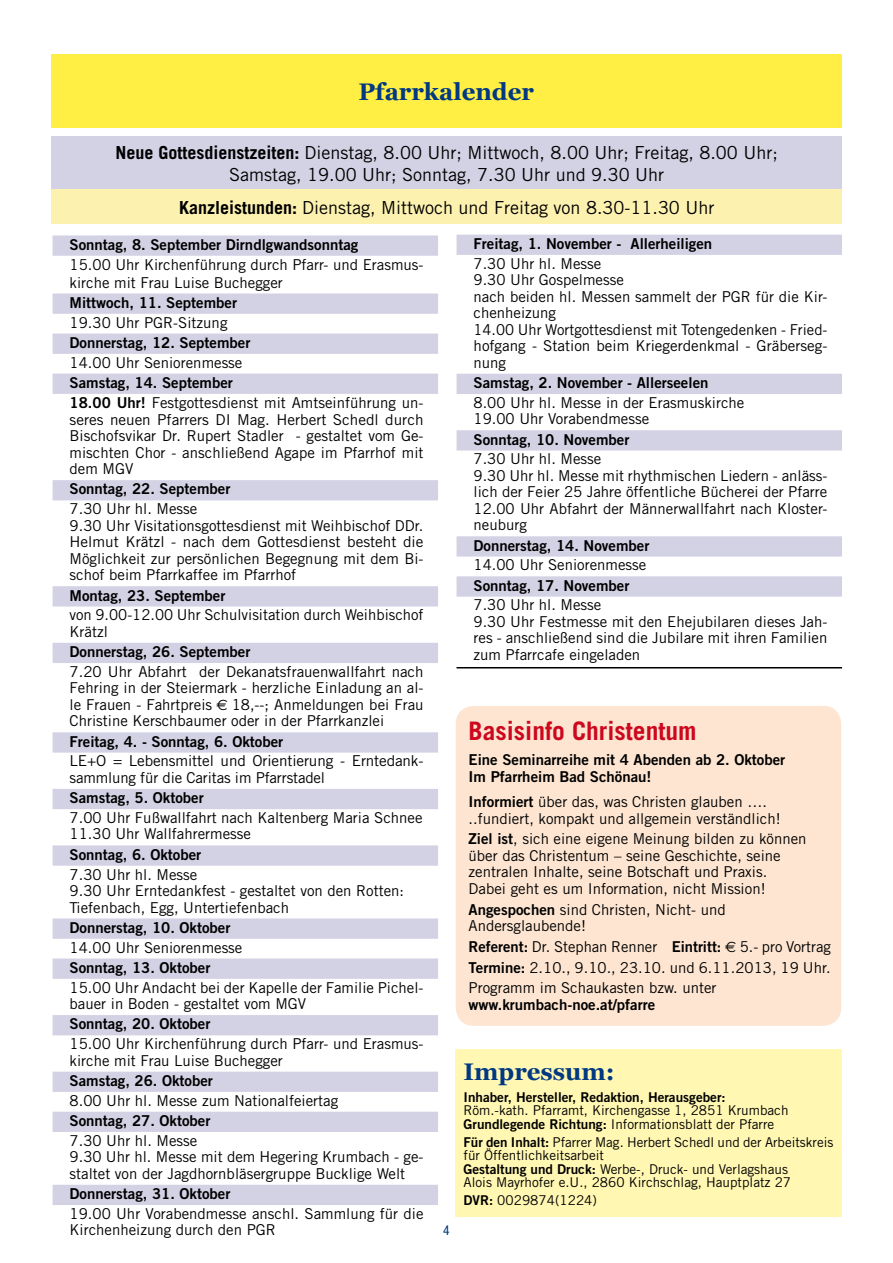
<style>
.page{position:relative;width:893px;height:1263px;background:#fff}
.page>*{position:absolute;margin:0;border:0;box-sizing:border-box;transform-origin:0 0}
.t1{font:700 25.5px "Trade Gothic";color:#cd071e}
.t2{font:700 24px "Georgia";color:#003882}
.t3{font:18px/21.6px "Trade Gothic";color:#000;text-align:center}
.t4{font:15px/16.5px "Trade Gothic";color:#000}
.t5{font:15px/16.5px "Trade Gothic Bold Two";color:#000}
.t6{font:13.5px/13.5px "Trade Gothic";color:#000}
.t7{font:13.5px "Trade Gothic Bold Two";color:#000}
.t8{font:condensed 13.5px "Helvetica Neue LT Std";color:#003882}
.s1{font-weight:700}
.s2{font-family:"Trade Gothic Bold Two"}
.s3{font-family:"Euro Sans"}
</style>
<div class="page">
<div style="left:456px;top:706px;width:385px;height:320px;background:#fde5d1;border-radius:18px"></div>
<svg style="left:53px;top:235px;width:385px;height:79px"></svg>
<svg style="left:53px;top:334px;width:385px;height:871px"></svg>
<div style="left:51px;top:54px;width:790px;height:74px;background:#ffef44"></div>
<div style="left:52px;top:136px;width:790px;height:54px;background:#d3d1e4"></div>
<div style="left:52px;top:190px;width:790px;height:34px;background:#fdf1b0"></div>
<div style="left:455px;top:1049px;width:387px;height:168px;background:#fff7b2"></div>
<svg style="left:457px;top:235px;width:385px;height:362px"></svg>
<hr style="left:457px;top:667px;width:385px;height:1px;background:#000">
<h2 class="t2" style="left:358px;top:76px;width:177px">Pfarrkalender</h2>
<p class="t3" style="left:116px;top:142px;width:664px"><span class="s1">Neue Gottesdienstzeiten:</span> Dienstag, 8.00 Uhr; Mittwoch, 8.00 Uhr; Freitag, 8.00 Uhr;<br>Samstag, 19.00 Uhr; Sonntag, 7.30 Uhr und 9.30 Uhr</p>
<p class="t3" style="left:179px;top:196px;width:537px"><span class="s1">Kanzleistunden:</span> Dienstag, Mittwoch und Freitag von 8.30-11.30 Uhr</p>
<p class="t5" style="left:70px;top:236px;width:290px">Sonntag, 8. September Dirndlgwandsonntag</p>
<p class="t4" style="left:70px;top:255px;width:355px;line-height:18px">15.00 Uhr Kirchenführung durch Pfarr- und Erasmus&shy;kirche mit Frau Luise Buchegger</p>
<p class="t5" style="left:70px;top:294px;width:169px">Mittwoch, 11. September</p>
<p class="t4" style="left:70px;top:314px;width:159px">19.30 Uhr PGR-Sitzung</p>
<p class="t5" style="left:70px;top:334px;width:182px">Donnerstag, 12. September</p>
<p class="t4" style="left:70px;top:354px;width:174px">14.00 Uhr Seniorenmesse</p>
<p class="t5" style="left:70px;top:374px;width:165px">Samstag, 14. September</p>
<p class="t4" style="left:70px;top:394px;width:355px;text-align:justify"><span class="s2">18.00 Uhr!</span> Festgottesdienst mit Amtseinführung un&shy;seres neuen Pfarrers DI Mag. Herbert Schedl durch Bischofsvikar Dr. Rupert Stadler - gestaltet vom Ge&shy;mischten Chor - anschließend Agape im Pfarrhof mit dem MGV</p>
<p class="t5" style="left:70px;top:481px;width:162px">Sonntag, 22. September</p>
<p class="t4" style="left:70px;top:500px;width:355px">7.30 Uhr hl. Messe<br>9.30 Uhr Visitationsgottesdienst mit Weihbischof DDr.<br>Helmut Krätzl - nach dem Gottesdienst besteht die Möglichkeit zur persönlichen Begegnung mit dem Bi&shy;schof beim Pfarrkaffee im Pfarrhof</p>
<p class="t5" style="left:70px;top:587px;width:157px">Montag, 23. September</p>
<p class="t4" style="left:70px;top:606px;width:355px">von 9.00-12.00 Uhr Schulvisitation durch Weihbischof<br>Krätzl</p>
<p class="t5" style="left:70px;top:643px;width:182px">Donnerstag, 26. September</p>
<p class="t4" style="left:70px;top:663px;width:355px;text-align:justify">7.20 Uhr Abfahrt der Dekanatsfrauenwallfahrt nach Fehring in der Steiermark - herzliche Einladung an al&shy;le Frauen - Fahrtpreis <span class="s3">€</span> 18,--; Anmeldungen bei Frau Christine Kerschbaumer oder in der Pfarrkanzlei</p>
<p class="t5" style="left:70px;top:733px;width:215px">Freitag, 4. - Sonntag, 6. Oktober</p>
<p class="t4" style="left:70px;top:753px;width:355px">LE+O = Lebensmittel und Orientierung - Erntedank&shy;sammlung für die Caritas im Pfarrstadel</p>
<p class="t5" style="left:70px;top:789px;width:136px">Samstag, 5. Oktober</p>
<p class="t4" style="left:70px;top:809px;width:354px">7.00 Uhr Fußwallfahrt nach Kaltenberg Maria Schnee<br>11.30 Uhr Wallfahrermesse</p>
<p class="t5" style="left:70px;top:846px;width:133px">Sonntag, 6. Oktober</p>
<p class="t4" style="left:70px;top:866px;width:336px">7.30 Uhr hl. Messe<br>9.30 Uhr Erntedankfest - gestaltet von den Rotten:<br>Tiefenbach, Egg, Untertiefenbach</p>
<p class="t5" style="left:70px;top:919px;width:162px">Donnerstag, 10. Oktober</p>
<p class="t4" style="left:70px;top:939px;width:174px">14.00 Uhr Seniorenmesse</p>
<p class="t5" style="left:70px;top:959px;width:142px">Sonntag, 13. Oktober</p>
<p class="t4" style="left:70px;top:979px;width:355px">15.00 Uhr Andacht bei der Kapelle der Familie Pichel&shy;bauer in Boden - gestaltet vom MGV</p>
<p class="t5" style="left:70px;top:1015px;width:142px">Sonntag, 20. Oktober</p>
<p class="t4" style="left:70px;top:1035px;width:355px">15.00 Uhr Kirchenführung durch Pfarr- und Erasmus&shy;kirche mit Frau Luise Buchegger</p>
<p class="t5" style="left:70px;top:1072px;width:145px">Samstag, 26. Oktober</p>
<p class="t4" style="left:70px;top:1092px;width:270px">8.00 Uhr hl. Messe zum Nationalfeiertag</p>
<p class="t5" style="left:70px;top:1112px;width:142px">Sonntag, 27. Oktober</p>
<p class="t4" style="left:70px;top:1132px;width:355px">7.30 Uhr hl. Messe<br>9.30 Uhr hl. Messe mit dem Hegering Krumbach - ge&shy;staltet von der Jagdhornbläsergruppe Bucklige Welt</p>
<p class="t5" style="left:70px;top:1185px;width:162px">Donnerstag, 31. Oktober</p>
<p class="t4" style="left:70px;top:1205px;width:355px">19.00 Uhr Vorabendmesse anschl. Sammlung für die<br>Kirchenheizung durch den PGR</p>
<p class="t5" style="left:474px;top:235px;width:240px">Freitag, 1. November - Allerheiligen</p>
<p class="t4" style="left:474px;top:255px;width:355px">7.30 Uhr hl. Messe<br>9.30 Uhr Gospelmesse<br>nach beiden hl. Messen sammelt der PGR für die Kir&shy;chenheizung<br>14.00 Uhr Wortgottesdienst mit Totengedenken - Fried&shy;hofgang - Station beim Kriegerdenkmal - Gräberseg&shy;nung</p>
<p class="t5" style="left:474px;top:374px;width:236px">Samstag, 2. November - Allerseelen</p>
<p class="t4" style="left:474px;top:394px;width:272px">8.00 Uhr hl. Messe in der Erasmuskirche<br>19.00 Uhr Vorabendmesse</p>
<p class="t5" style="left:474px;top:431px;width:157px">Sonntag, 10. November</p>
<p class="t4" style="left:474px;top:450px;width:355px">7.30 Uhr hl. Messe<br>9.30 Uhr hl. Messe mit rhythmischen Liedern - anläss&shy;lich der Feier 25 Jahre öffentliche Bücherei der Pfarre 12.00 Uhr Abfahrt der Männerwallfahrt nach Kloster&shy;neuburg</p>
<p class="t5" style="left:474px;top:537px;width:177px">Donnerstag, 14. November</p>
<p class="t4" style="left:474px;top:557px;width:174px">14.00 Uhr Seniorenmesse</p>
<p class="t5" style="left:474px;top:577px;width:157px">Sonntag, 17. November</p>
<p class="t4" style="left:474px;top:597px;width:355px">7.30 Uhr hl. Messe<br>9.30 Uhr Festmesse mit den Ehejubilaren dieses Jah&shy;res - anschließend sind die Jubilare mit ihren Familien zum Pfarrcafe eingeladen</p>
<h1 class="t1" style="left:469px;top:716px;width:230px">Basisinfo Christentum</h1>
<p class="t5" style="left:469px;top:752px;width:318px">Eine Seminarreihe mit 4 Abenden ab 2. Oktober<br>Im Pfarrheim Bad Schönau!</p>
<p class="t4" style="left:469px;top:793px;width:314px"><span class="s2">Informiert</span> über das, was Christen glauben …. ..fundiert, kompakt und allgemein verständlich!</p>
<p class="t4" style="left:469px;top:830px;width:339px"><span class="s2">Ziel ist</span>, sich eine eigene Meinung bilden zu können über das Christentum – seine Geschichte, seine zentralen Inhalte, seine Botschaft und Praxis.<br>Dabei geht es um Information, nicht Mission!</p>
<p class="t4" style="left:469px;top:901px;width:259px"><span class="s2">Angespochen</span> sind Christen, Nicht- und<br>Andersglaubende!</p>
<p class="t4" style="left:469px;top:936px;width:364px;line-height:20.7px;text-align:justify"><span class="s2">Referent:</span> Dr. Stephan Renner <span class="s2">Eintritt:</span> <span class="s3">€</span> 5.- pro Vortrag <span class="s2">Termine:</span> 2.10., 9.10., 23.10. und 6.11.2013, 19 Uhr.<br>Programm im Schaukasten bzw. unter</p>
<p class="t5" style="left:469px;top:996px;width:188px">www.krumbach-noe.at/pfarre</p>
<p class="t8" style="left:443px;top:1223px;width:8px">4</p>
<h2 class="t2" style="left:463px;top:1056px;width:153px">Impressum:</h2>
<p class="t7" style="left:463px;top:1088px;width:264px">Inhaber, Hersteller, Redaktion, Herausgeber:</p>
<p class="t6" style="left:463px;top:1103px;width:327px">Röm.-kath. Pfarramt, Kirchengasse 1, 2851 Krumbach<br><span class="s2">Grundlegende Richtung:</span> Informationsblatt der Pfarre</p>
<p class="t6" style="left:463px;top:1135px;width:371px"><span class="s2">Für den Inhalt:</span> Pfarrer Mag. Herbert Schedl und der Arbeitskreis für Öffentlichkeitsarbeit<br><span class="s2">Gestaltung und Druck:</span> Werbe-, Druck- und Verlagshaus<br>Alois Mayrhofer e.U., 2860 Kirchschlag, Hauptplatz 27</p>
<p class="t6" style="left:463px;top:1193px;width:135px"><span class="s2">DVR:</span> 0029874(1224)</p>
</div>
